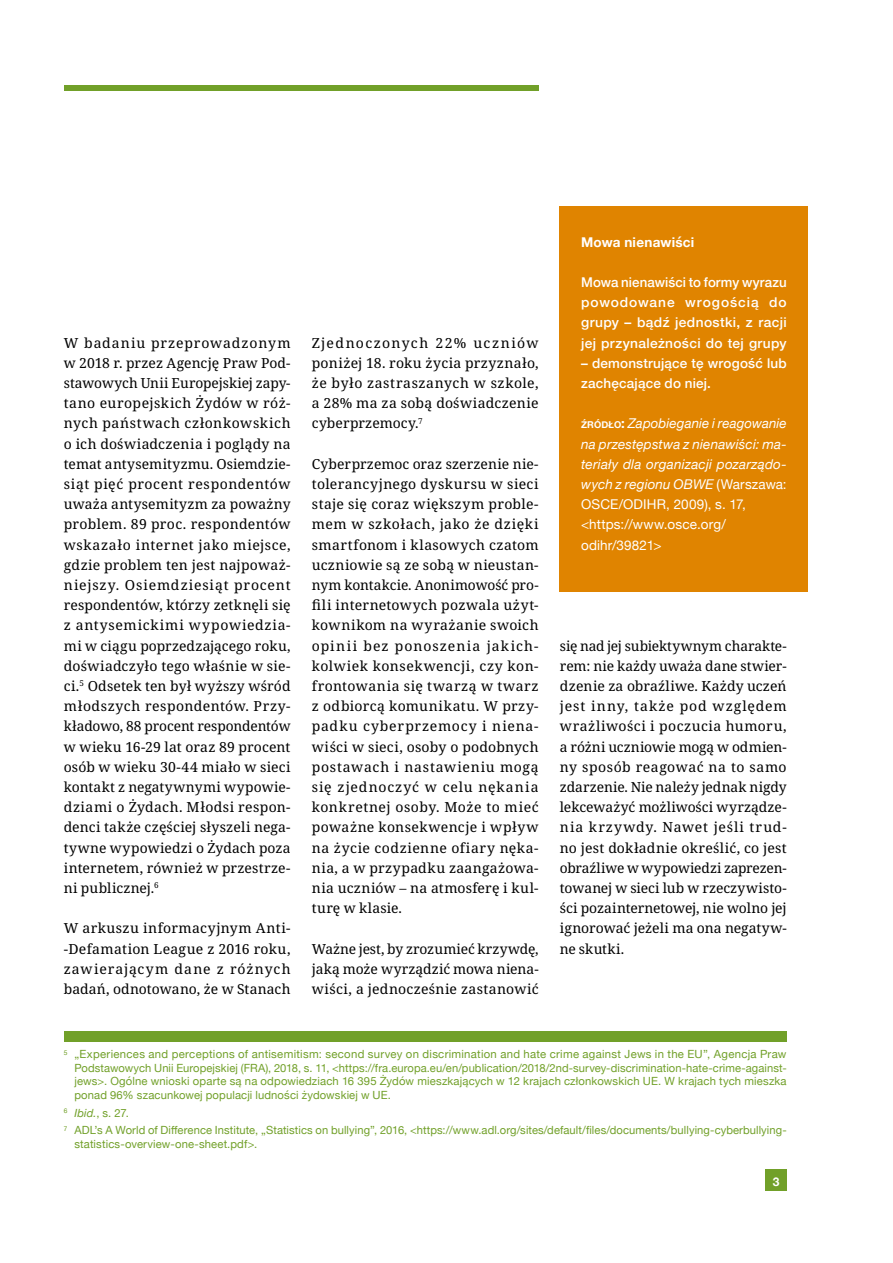
<style>
.page{position:relative;width:893px;height:1263px;background:#fff}
.page>*{position:absolute;margin:0;border:0;box-sizing:border-box;transform-origin:0 0}
.t1{font:13.8px/20.2px "Noto Serif";letter-spacing:.015em;color:#000;text-align:justify}
.t2{font:italic 13.5px/20.2px "Helvetica Neue";letter-spacing:.015em;color:#fff}
.t3{font:500 13.5px/20.2px "Helvetica Neue";letter-spacing:.02em;color:#fff;text-align:justify}
.t4{font:700 13.5px "Helvetica Neue";letter-spacing:.02em;color:#fff}
.t5{font:700 12px "Helvetica Neue";color:#fff}
.t6{font:11.25px/13.5px "Helvetica Neue";letter-spacing:.01em;color:#71a029;text-align:justify}
.s1{font-weight:700;font-style:normal;font-size:9.45px}
.s2{font-weight:700;font-style:normal}
.s3{font-style:normal}
.s4{font-style:italic}
</style>
<div class="page">
<div style="left:765px;top:1169px;width:22px;height:22px;background:#71a029"></div>
<div style="left:64px;top:1031px;width:723px;height:10px;background:#71a029"></div>
<div style="left:64px;top:85px;width:475px;height:5px;background:#71a029"></div>
<div style="left:560px;top:206px;width:248px;height:386px;background:#e08400"></div>
<p class="t1" style="left:64px;top:333px;width:228px">W badaniu przeprowadzonym w 2018 r. przez Agencję Praw Pod&shy;stawowych Unii Europejskiej zapy&shy;tano europejskich Żydów w róż&shy;nych państwach członkowskich o ich doświadczenia i poglądy na temat antysemityzmu. Osiemdzie&shy;siąt pięć procent respondentów uważa antysemityzm za poważny problem. 89 proc. respondentów wskazało internet jako miejsce, gdzie problem ten jest najpoważ&shy;niejszy. Osiemdziesiąt procent respondentów, którzy zetknęli się z antysemickimi wypowiedzia&shy;mi w ciągu poprzedzającego roku, doświadczyło tego właśnie w sie&shy;ci.<sup>5</sup> Odsetek ten był wyższy wśród młodszych respondentów. Przy&shy;kładowo, 88 procent respondentów w wieku 16-29 lat oraz 89 procent osób w wieku 30-44 miało w sieci kontakt z negatywnymi wypowie&shy;dziami o Żydach. Młodsi respon&shy;denci także częściej słyszeli nega&shy;tywne wypowiedzi o Żydach poza internetem, również w przestrze&shy;ni publicznej.<sup>6</sup></p>
<p class="t1" style="left:64px;top:919px;width:228px">W arkuszu informacyjnym Anti--Defamation League z 2016 roku, zawierającym dane z różnych badań, odnotowano, że w Stanach</p>
<p class="t1" style="left:312px;top:333px;width:228px">Zjednoczonych 22% uczniów poniżej 18. roku życia przyznało, że było zastraszanych w szkole, a 28% ma za sobą doświadczenie cyberprzemocy.<sup>7</sup></p>
<p class="t1" style="left:312px;top:454px;width:228px">Cyberprzemoc oraz szerzenie nie&shy;tolerancyjnego dyskursu w sieci staje się coraz większym proble&shy;mem w szkołach, jako że dzięki smartfonom i klasowych czatom uczniowie są ze sobą w nieustan&shy;nym kontakcie. Anonimowość pro&shy;fili internetowych pozwala użyt&shy;kownikom na wyrażanie swoich opinii bez ponoszenia jakich&shy;kolwiek konsekwencji, czy kon&shy;frontowania się twarzą w twarz z odbiorcą komunikatu. W przy&shy;padku cyberprzemocy i niena&shy;wiści w sieci, osoby o podobnych postawach i nastawieniu mogą się zjednoczyć w celu nękania konkretnej osoby. Może to mieć poważne konsekwencje i wpływ na życie codzienne ofiary nęka&shy;nia, a w przypadku zaangażowa&shy;nia uczniów – na atmosferę i kul&shy;turę w klasie.</p>
<p class="t1" style="left:312px;top:939px;width:228px">Ważne jest, by zrozumieć krzywdę, jaką może wyrządzić mowa niena&shy;wiści, a jednocześnie zastanowić</p>
<p class="t4" style="left:581px;top:231px;width:115px">Mowa nienawiści</p>
<p class="t3" style="left:581px;top:271px;width:207px">Mowa nienawiści to formy wyrazu powodowane wrogością do grupy – bądź jednostki, z racji jej przynależności do tej grupy</p>
<p class="t3" style="left:581px;top:352px;width:207px">– demonstrujące tę wrogość lub zachęcające do niej.</p>
<p class="t2" style="left:581px;top:414px;width:207px"><span class="s1">źródło</span><span class="s2">:</span> Zapobieganie i reagowanie na przestępstwa z nienawiści: ma&shy;teriały dla organizacji pozarządo&shy;wych z regionu OBWE <span class="s3">(Warszawa:<br>OSCE/ODIHR, 2009), s. 17, &lt;https://www.osce.org/ odihr/39821&gt;</span></p>
<p class="t1" style="left:560px;top:636px;width:228px">się nad jej subiektywnym charakte&shy;rem: nie każdy uważa dane stwier&shy;dzenie za obraźliwe. Każdy uczeń jest inny, także pod względem wrażliwości i poczucia humoru, a różni uczniowie mogą w odmien&shy;ny sposób reagować na to samo zdarzenie. Nie należy jednak nigdy lekceważyć możliwości wyrządze&shy;nia krzywdy. Nawet jeśli trud&shy;no jest dokładnie określić, co jest obraźliwe w wypowiedzi zaprezen&shy;towanej w sieci lub w rzeczywisto&shy;ści pozainternetowej, nie wolno jej ignorować jeżeli ma ona negatyw&shy;ne skutki.</p>
<p class="t6" style="left:74px;top:1048px;width:714px;text-indent:-11px"><sup>5</sup> „Experiences and perceptions of antisemitism: second survey on discrimination and hate crime against Jews in the EU”, Agencja Praw Podstawowych Unii Europejskiej (FRA), 2018, s. 11, &lt;https://fra.europa.eu/en/publication/2018/2nd-survey-discrimination-hate-crime-against&shy;jews&gt;. Ogólne wnioski oparte są na odpowiedziach 16 395 Żydów mieszkających w 12 krajach członkowskich UE. W krajach tych mieszka ponad 96% szacunkowej populacji ludności żydowskiej w UE.</p>
<p class="t6" style="left:64px;top:1104px;width:724px;line-height:17.7px"><sup>6</sup> <span class="s4">Ibid.</span>, s. 27.<br><sup>7</sup> ADL’s A World of Difference Institute, „Statistics on bullying”, 2016, &lt;https://www.adl.org/sites/default/files/documents/bullying-cyberbullying-</p>
<p class="t6" style="left:74px;top:1138px;width:184px">statistics-overview-one-sheet.pdf&gt;.</p>
<p class="t5" style="left:773px;top:1172px;width:8px">3</p>
</div>
